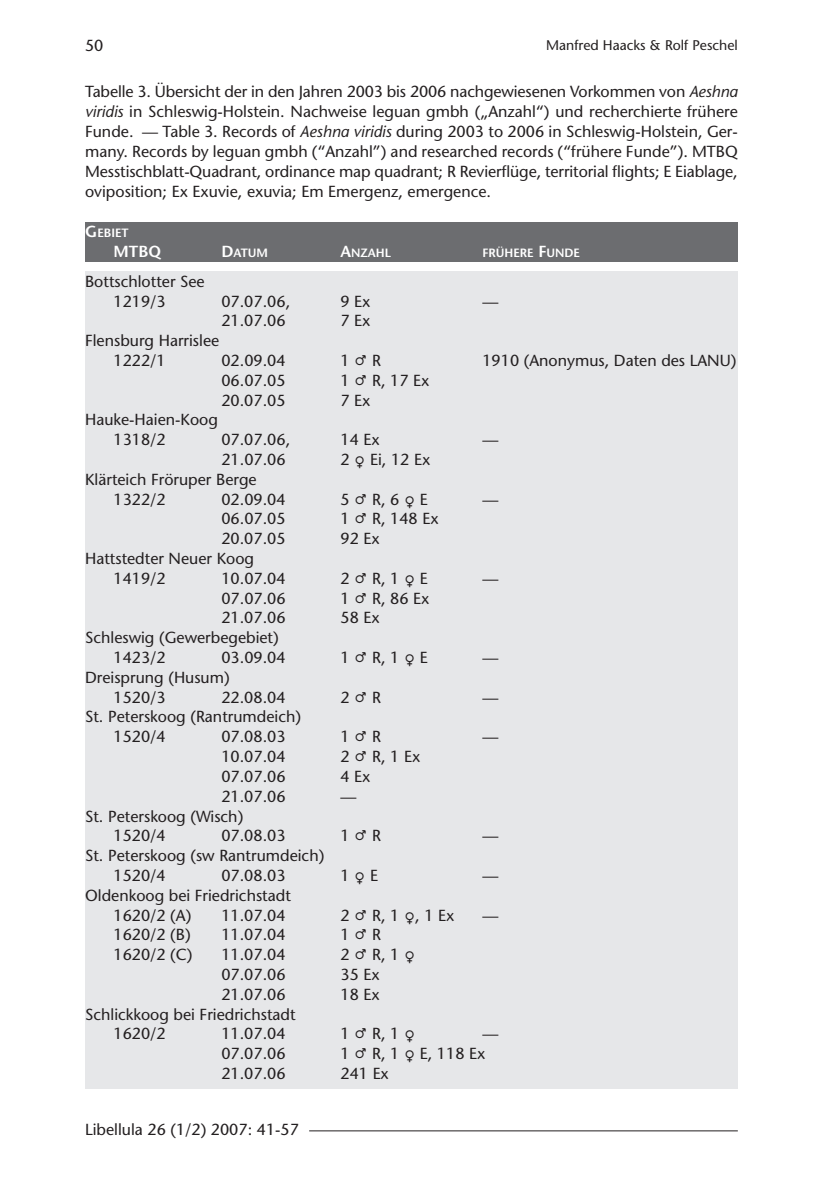
<style>
.page{position:relative;width:840px;height:1191px;background:#fff}
.page>*{position:absolute;margin:0;border:0;box-sizing:border-box;transform-origin:0 0}
.t1{font:16px/19.8px "Stone Sans";color:#231f20}
.t2{font:600 16px "Stone Sans";color:#fff}
.t3{font:14px "Stone Sans";color:#231f20}
.t4{font:600 12px "Stone Sans";color:#fff}
.s1{font-style:italic}
.s2{font-size:16px}
.s3{font-family:"Quirks ICG"}
</style>
<div class="page">
<hr style="left:309px;top:1130px;width:428px;height:1px;background:#231f20">
<div style="left:85px;top:223px;width:652px;height:39px;background:#6c6d70"></div>
<div style="left:85px;top:271px;width:652px;height:818px;background:#e6e7e9"></div>
<p class="t1" style="left:85px;top:38px;width:20px">50</p>
<p class="t3" style="left:546px;top:40px;width:193px">Manfred Haacks &amp; Rolf Peschel</p>
<p class="t1" style="left:85px;top:83px;width:654px;text-align:justify">Tabelle 3. Übersicht der in den Jahren 2003 bis 2006 nachgewiesenen Vorkommen von <span class="s1">Aeshna viridis</span> in Schleswig-Holstein. Nachweise leguan gmbh („Anzahl“) und recherchierte frühere Funde. — Table 3. Records of <span class="s1">Aeshna viridis</span> during 2003 to 2006 in Schleswig-Holstein, Ger&shy;many. Records by leguan gmbh (“Anzahl”) and researched records (“frühere Funde”). MTBQ Messtischblatt-Quadrant, ordinance map quadrant; R Revierflüge, territorial flights; E Eiablage, oviposition; Ex Exuvie, exuvia; Em Emergenz, emergence.</p>
<p class="t4" style="left:85px;top:228px;width:45px"><span class="s2">G</span>EBIET</p>
<p class="t2" style="left:113px;top:245px;width:49px">MTBQ</p>
<p class="t4" style="left:221px;top:248px;width:48px"><span class="s2">D</span>ATUM</p>
<p class="t4" style="left:340px;top:248px;width:52px"><span class="s2">A</span>NZAHL</p>
<p class="t4" style="left:482px;top:248px;width:99px">FRÜHERE <span class="s2">F</span>UNDE</p>
<p class="t1" style="left:113px;top:273px;width:93px;text-indent:-28px">Bottschlotter See<br>1219/3</p>
<p class="t1" style="left:221px;top:293px;width:70px">07.07.06,</p>
<p class="t1" style="left:340px;top:293px;width:32px">9 Ex</p>
<p class="t1" style="left:482px;top:293px;width:17px">—</p>
<p class="t1" style="left:221px;top:312px;width:66px">21.07.06</p>
<p class="t1" style="left:340px;top:312px;width:32px">7 Ex</p>
<p class="t1" style="left:113px;top:332px;width:107px;text-indent:-28px">Flensburg Harrislee<br>1222/1</p>
<p class="t1" style="left:221px;top:352px;width:66px">02.09.04</p>
<p class="t1" style="left:340px;top:352px;width:42px">1 <span class="s3">P</span> R</p>
<p class="t1" style="left:482px;top:352px;width:255px">1910 (Anonymus, Daten des LANU)</p>
<p class="t1" style="left:221px;top:372px;width:66px">06.07.05</p>
<p class="t1" style="left:340px;top:372px;width:90px">1 <span class="s3">P</span> R, 17 Ex</p>
<p class="t1" style="left:221px;top:392px;width:66px">20.07.05</p>
<p class="t1" style="left:340px;top:392px;width:32px">7 Ex</p>
<p class="t1" style="left:113px;top:411px;width:106px;text-indent:-28px">Hauke-Haien-Koog<br>1318/2</p>
<p class="t1" style="left:221px;top:431px;width:70px">07.07.06,</p>
<p class="t1" style="left:340px;top:431px;width:41px">14 Ex</p>
<p class="t1" style="left:482px;top:431px;width:17px">—</p>
<p class="t1" style="left:221px;top:451px;width:66px">21.07.06</p>
<p class="t1" style="left:340px;top:451px;width:91px">2 <span class="s3">O</span> Ei, 12 Ex</p>
<p class="t1" style="left:113px;top:471px;width:145px;text-indent:-28px">Klärteich Fröruper Berge<br>1322/2</p>
<p class="t1" style="left:221px;top:491px;width:66px">02.09.04</p>
<p class="t1" style="left:340px;top:491px;width:89px">5 <span class="s3">P</span>R, 6 <span class="s3">O</span>E</p>
<p class="t1" style="left:482px;top:491px;width:17px">—</p>
<p class="t1" style="left:221px;top:510px;width:66px">06.07.05</p>
<p class="t1" style="left:340px;top:510px;width:100px">1 <span class="s3">P</span> R, 148 Ex</p>
<p class="t1" style="left:221px;top:530px;width:66px">20.07.05</p>
<p class="t1" style="left:340px;top:530px;width:41px">92 Ex</p>
<p class="t1" style="left:113px;top:550px;width:142px;text-indent:-28px">Hattstedter Neuer Koog<br>1419/2</p>
<p class="t1" style="left:221px;top:570px;width:66px">10.07.04</p>
<p class="t1" style="left:340px;top:570px;width:89px">2 <span class="s3">P</span>R, 1 <span class="s3">O</span>E</p>
<p class="t1" style="left:482px;top:570px;width:17px">—</p>
<p class="t1" style="left:221px;top:590px;width:66px">07.07.06</p>
<p class="t1" style="left:340px;top:590px;width:90px">1 <span class="s3">P</span> R, 86 Ex</p>
<p class="t1" style="left:221px;top:609px;width:66px">21.07.06</p>
<p class="t1" style="left:340px;top:609px;width:41px">58 Ex</p>
<p class="t1" style="left:113px;top:629px;width:167px;text-indent:-28px">Schleswig (Gewerbegebiet)<br>1423/2</p>
<p class="t1" style="left:221px;top:649px;width:66px">03.09.04</p>
<p class="t1" style="left:340px;top:649px;width:89px">1 <span class="s3">P</span>R, 1 <span class="s3">O</span>E</p>
<p class="t1" style="left:482px;top:649px;width:17px">—</p>
<p class="t1" style="left:113px;top:669px;width:118px;text-indent:-28px">Dreisprung (Husum)<br>1520/3</p>
<p class="t1" style="left:221px;top:689px;width:66px">22.08.04</p>
<p class="t1" style="left:340px;top:689px;width:42px">2 <span class="s3">P</span> R</p>
<p class="t1" style="left:482px;top:689px;width:17px">—</p>
<p class="t1" style="left:113px;top:708px;width:189px;text-indent:-28px">St. Peterskoog (Rantrumdeich)<br>1520/4</p>
<p class="t1" style="left:221px;top:728px;width:66px">07.08.03</p>
<p class="t1" style="left:340px;top:728px;width:42px">1 <span class="s3">P</span> R</p>
<p class="t1" style="left:482px;top:728px;width:17px">—</p>
<p class="t1" style="left:221px;top:748px;width:66px">10.07.04</p>
<p class="t1" style="left:340px;top:748px;width:81px">2 <span class="s3">P</span> R, 1 Ex</p>
<p class="t1" style="left:221px;top:768px;width:66px">07.07.06</p>
<p class="t1" style="left:340px;top:768px;width:32px">4 Ex</p>
<p class="t1" style="left:221px;top:788px;width:66px">21.07.06</p>
<p class="t1" style="left:340px;top:788px;width:17px">—</p>
<p class="t1" style="left:113px;top:807px;width:131px;text-indent:-28px">St. Peterskoog (Wisch)<br>1520/4</p>
<p class="t1" style="left:221px;top:827px;width:66px">07.08.03</p>
<p class="t1" style="left:340px;top:827px;width:42px">1 <span class="s3">P</span> R</p>
<p class="t1" style="left:482px;top:827px;width:17px">—</p>
<p class="t1" style="left:113px;top:847px;width:212px;text-indent:-28px">St. Peterskoog (sw Rantrumdeich)<br>1520/4</p>
<p class="t1" style="left:221px;top:867px;width:66px">07.08.03</p>
<p class="t1" style="left:340px;top:867px;width:39px">1 <span class="s3">O</span> E</p>
<p class="t1" style="left:482px;top:867px;width:17px">—</p>
<p class="t1" style="left:113px;top:887px;width:179px;text-indent:-28px">Oldenkoog bei Friedrichstadt<br>1620/2 (A)</p>
<p class="t1" style="left:221px;top:906px;width:66px">11.07.04</p>
<p class="t1" style="left:340px;top:906px;width:115px">2 <span class="s3">P</span> R, 1 <span class="s3">O</span>, 1 Ex</p>
<p class="t1" style="left:482px;top:906px;width:17px">—</p>
<p class="t1" style="left:113px;top:926px;width:79px">1620/2 (B)</p>
<p class="t1" style="left:221px;top:926px;width:66px">11.07.04</p>
<p class="t1" style="left:340px;top:926px;width:42px">1 <span class="s3">P</span> R</p>
<p class="t1" style="left:113px;top:946px;width:80px">1620/2 (C)</p>
<p class="t1" style="left:221px;top:946px;width:66px">11.07.04</p>
<p class="t1" style="left:340px;top:946px;width:76px">2 <span class="s3">P</span> R, 1 <span class="s3">O</span></p>
<p class="t1" style="left:221px;top:966px;width:66px">07.07.06</p>
<p class="t1" style="left:340px;top:966px;width:41px">35 Ex</p>
<p class="t1" style="left:221px;top:986px;width:66px">21.07.06</p>
<p class="t1" style="left:340px;top:986px;width:41px">18 Ex</p>
<p class="t1" style="left:113px;top:1005px;width:183px;text-indent:-28px">Schlickkoog bei Friedrichstadt<br>1620/2</p>
<p class="t1" style="left:221px;top:1025px;width:66px">11.07.04</p>
<p class="t1" style="left:340px;top:1025px;width:76px">1 <span class="s3">P</span> R, 1 <span class="s3">O</span></p>
<p class="t1" style="left:482px;top:1025px;width:17px">—</p>
<p class="t1" style="left:221px;top:1045px;width:66px">07.07.06</p>
<p class="t1" style="left:340px;top:1045px;width:146px">1 <span class="s3">P</span> R, 1 <span class="s3">O</span> E, 118 Ex</p>
<p class="t1" style="left:221px;top:1065px;width:66px">21.07.06</p>
<p class="t1" style="left:340px;top:1065px;width:50px">241 Ex</p>
<p class="t1" style="left:85px;top:1121px;width:215px">Libellula 26 (1/2) 2007: 41-57</p>
</div>
